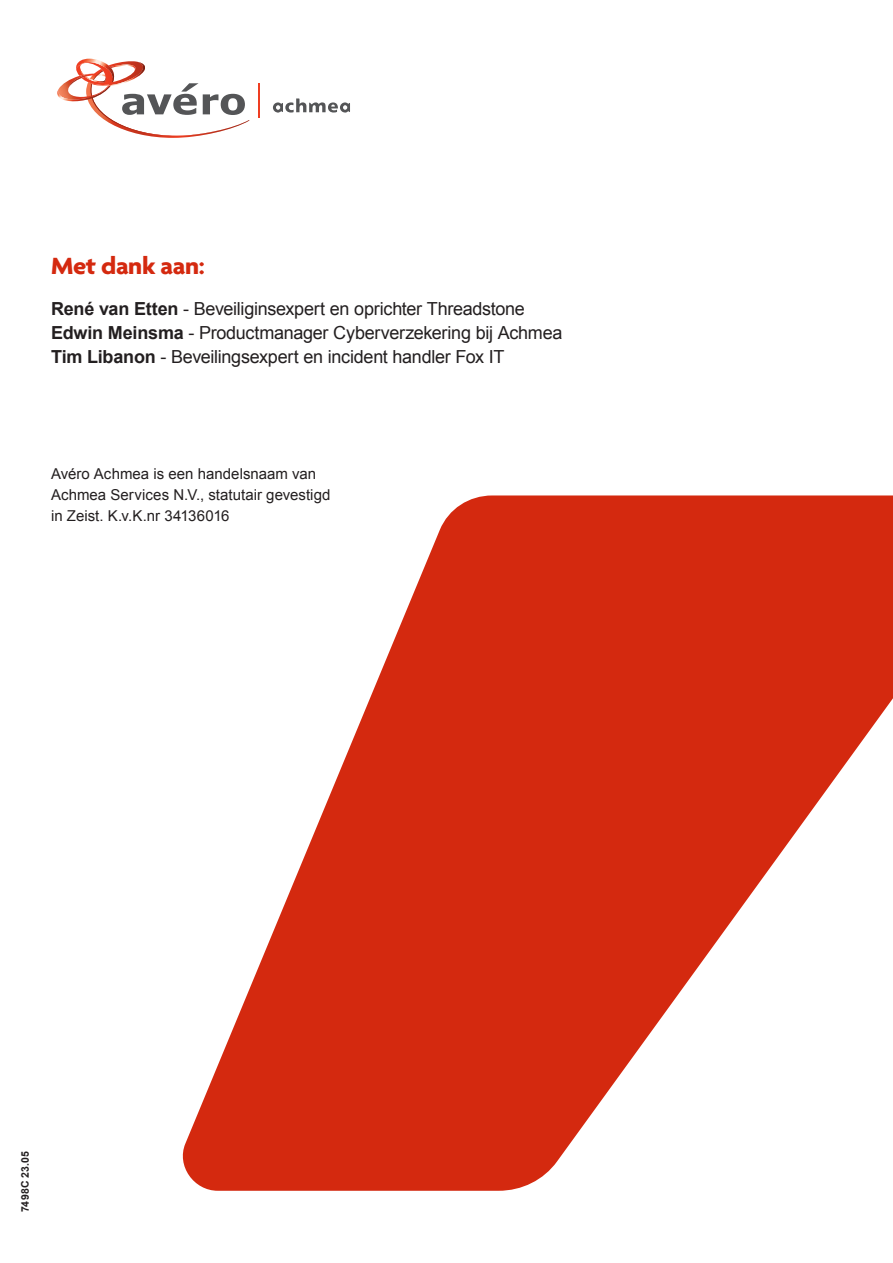
<style>
.page{position:relative;width:893px;height:1263px;background:#fff}
.page>*{position:absolute;margin:0;border:0;box-sizing:border-box;transform-origin:0 0}
.t1{font:700 25.35px "Agenda";letter-spacing:-.015em;color:#d4290f;scale:1.06 1}
.A-Brood{font:18px "Arial";letter-spacing:-.015em;color:#231f20}
.t2{font:15px/21px "Arial";color:#231f20}
.t3{font:700 10.5px "Arial";letter-spacing:.015em;color:#231f20}
.s1{font-weight:700}
</style>
<div class="page">
<svg style="left:273px;top:98px;width:77px;height:15px"></svg>
<svg style="left:57px;top:58px;width:192px;height:80px"></svg>
<hr style="left:259px;top:83px;width:1px;height:35px;background:#ef3e22">
<svg style="left:182px;top:495px;width:711px;height:696px;fill:#d4290f"></svg>
<p class="t1" style="left:51px;top:253px;width:146px">Met dank aan:</p>
<p class="A-Brood" style="left:51px;top:297px;width:475px"><span class="s1">René van Etten</span> - Beveiliginsexpert en oprichter Threadstone</p>
<p class="A-Brood" style="left:51px;top:321px;width:513px"><span class="s1">Edwin Meinsma</span> - Productmanager Cyberverzekering bij Achmea</p>
<p class="A-Brood" style="left:51px;top:345px;width:455px"><span class="s1">Tim Libanon</span> - Beveilingsexpert en incident handler Fox IT</p>
<p class="t2" style="left:51px;top:464px;width:281px">Avéro Achmea is een handelsnaam van<br>Achmea Services N.V., statutair gevestigd in Zeist. K.v.K.nr 34136016</p>
<p class="t3" style="left:18px;top:1212px;width:63px;rotate:-90deg">7498C 23.05</p>
</div>
